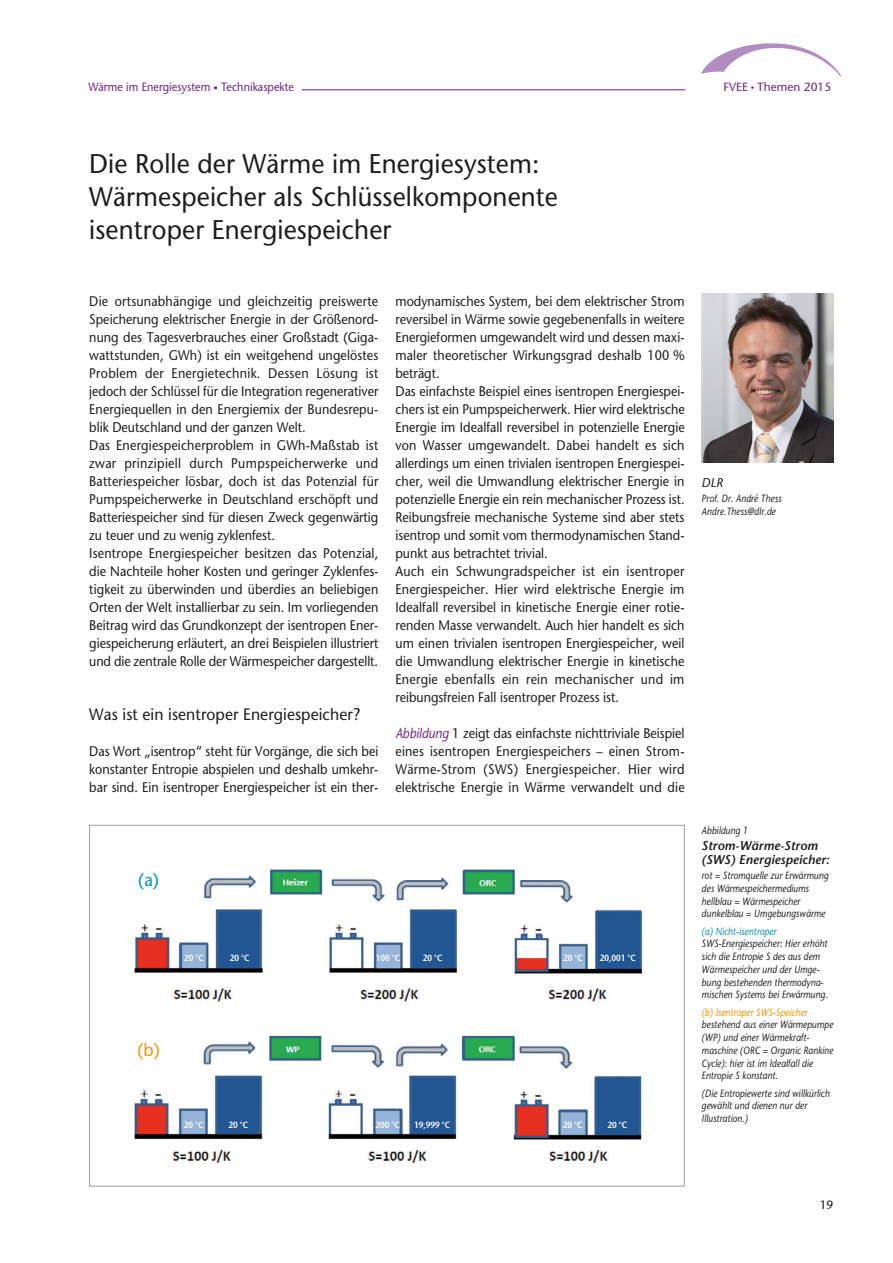
<style>
.page{position:relative;width:893px;height:1263px;background:#fff}
.page>*{position:absolute;margin:0;border:0;box-sizing:border-box;transform-origin:0 0}
._06_Ü1{font:27px "Stone Sans";letter-spacing:.005em;color:#1d1d1b;scale:.95 1}
.Grafik_hf{font:18px "Stone Sans";color:#0092ae;scale:.95 1}
.Grafik_hf-2{font:18px "Stone Sans";color:#f39200;scale:.95 1}
._07_Ü2{font:16.5px "Stone Sans";letter-spacing:.005em;color:#1d1d1b;scale:.95 1}
._01_Fließtext{font:13.95px/18px "Stone Sans";color:#1d1d1b;text-align:justify;scale:.9 1}
._04_Kontakte{font:italic 600 12.75px/14.2px "Stone Sans";letter-spacing:.005em;color:#1d1d1b}
._04_Kontakte-2{font:italic 12.75px "Stone Sans";color:#1d1d1b}
.t1{font:12px "Stone Sans";letter-spacing:.005em;color:#702283;scale:.9 1}
.t2{font:12px "Stone Sans";color:#1d1d1b}
.t3{font:11.85px "Stone Sans 6";color:#702283}
._05_Kontakte_klein{font:italic 10.5px/12.8px "Stone Sans";letter-spacing:.005em;color:#1d1d1b;scale:.85 1}
.Grafik{font:600 9px "Stone Sans";color:#fff;scale:.9 1}
.s1{font-size:9px}
.s2{font-family:"Stone Sans";font-weight:700;font-size:6.9px}
.s3{font-style:italic;color:#702283}
.s4{color:#0092ae}
.s5{color:#f39200}
</style>
<div class="page">
<hr style="left:99px;top:89px;width:586px;height:1px;background:#702283">
<img style="left:701px;top:43px;width:140px;height:34px">
<div style="left:84px;top:71px;width:218px;height:30px;background:#fff"></div>
<img style="left:702px;top:293px;width:131px;height:170px">
<img style="left:133px;top:869px;width:512px;height:296px">
<div style="left:132px;top:865px;width:33px;height:28px;background:#fff"></div>
<div style="left:132px;top:1035px;width:33px;height:28px;background:#fff"></div>
<p class="t1" style="left:88px;top:80px;width:230px">Wärme im Energiesystem <span class="s1">•</span> Technikaspekte</p>
<p class="t3" style="left:723px;top:79px;width:109px">FVEE <span class="s2">•</span> Themen 2015</p>
<p class="_06_Ü1" style="left:89px;top:148px;width:475px">Die Rolle der Wärme im Energiesystem:</p>
<p class="_06_Ü1" style="left:89px;top:181px;width:495px">Wärmespeicher als Schlüsselkomponente</p>
<p class="_06_Ü1" style="left:89px;top:214px;width:320px">isentroper Energiespeicher</p>
<p class="_01_Fließtext" style="left:89px;top:292px;width:323px">Die ortsunabhängige und gleichzeitig preiswerte Speicherung elektrischer Energie in der Größenord&shy;nung des Tagesverbrauches einer Großstadt (Giga&shy;wattstunden, GWh) ist ein weitgehend ungelöstes Problem der Energietechnik. Dessen Lösung ist jedoch der Schlüssel für die Integration regenerativer Energiequellen in den Energiemix der Bundesrepu&shy;blik Deutschland und der ganzen Welt.</p>
<p class="_01_Fließtext" style="left:89px;top:436px;width:323px">Das Energiespeicherproblem in GWh-Maßstab ist zwar prinzipiell durch Pumpspeicherwerke und Batteriespeicher lösbar, doch ist das Potenzial für Pumpspeicherwerke in Deutschland erschöpft und Batteriespeicher sind für diesen Zweck gegenwärtig zu teuer und zu wenig zyklenfest.</p>
<p class="_01_Fließtext" style="left:89px;top:544px;width:323px">Isentrope Energiespeicher besitzen das Potenzial, die Nachteile hoher Kosten und geringer Zyklenfes&shy;tigkeit zu überwinden und überdies an beliebigen Orten der Welt installierbar zu sein. Im vorliegenden Beitrag wird das Grundkonzept der isentropen Ener&shy;giespeicherung erläutert, an drei Beispielen illustriert und die zentrale Rolle der Wärmespeicher dargestellt.</p>
<p class="_07_Ü2" style="left:89px;top:704px;width:287px">Was ist ein isentroper Energiespeicher?</p>
<p class="_01_Fließtext" style="left:89px;top:742px;width:323px">Das Wort „isentrop“ steht für Vorgänge, die sich bei konstanter Entropie abspielen und deshalb umkehr&shy;bar sind. Ein isentroper Energiespeicher ist ein ther-</p>
<p class="_01_Fließtext" style="left:395px;top:292px;width:323px">modynamisches System, bei dem elektrischer Strom reversibel in Wärme sowie gegebenenfalls in weitere Energieformen umgewandelt wird und dessen maxi&shy;maler theoretischer Wirkungsgrad deshalb 100 % beträgt.</p>
<p class="_01_Fließtext" style="left:395px;top:382px;width:323px">Das einfachste Beispiel eines isentropen Energiespei&shy;chers ist ein Pumpspeicherwerk. Hier wird elektrische Energie im Idealfall reversibel in potenzielle Energie von Wasser umgewandelt. Dabei handelt es sich allerdings um einen trivialen isentropen Energiespei&shy;cher, weil die Umwandlung elektrischer Energie in potenzielle Energie ein rein mechanischer Prozess ist.<br>Reibungsfreie mechanische Systeme sind aber stets isentrop und somit vom thermodynamischen Stand&shy;punkt aus betrachtet trivial.</p>
<p class="_01_Fließtext" style="left:395px;top:562px;width:323px">Auch ein Schwungradspeicher ist ein isentroper Energiespeicher. Hier wird elektrische Energie im Idealfall reversibel in kinetische Energie einer rotie&shy;renden Masse verwandelt. Auch hier handelt es sich um einen trivialen isentropen Energiespeicher, weil die Umwandlung elektrischer Energie in kinetische Energie ebenfalls ein rein mechanischer und im reibungsfreien Fall isentroper Prozess ist.</p>
<p class="_01_Fließtext" style="left:395px;top:724px;width:323px"><span class="s3">Abbildung</span> 1 zeigt das einfachste nichttriviale Beispiel eines isentropen Energiespeichers – einen Strom-Wärme-Strom (SWS) Energiespeicher. Hier wird elektrische Energie in Wärme verwandelt und die</p>
<p class="Grafik_hf" style="left:138px;top:869px;width:23px">(a)</p>
<p class="Grafik" style="left:184px;top:953px;width:23px">20 °C</p>
<p class="Grafik" style="left:230px;top:953px;width:23px">20 °C</p>
<p class="Grafik" style="left:376px;top:953px;width:29px">100 °C</p>
<p class="Grafik" style="left:423px;top:953px;width:23px">20 °C</p>
<p class="Grafik" style="left:563px;top:953px;width:23px">20 °C</p>
<p class="Grafik" style="left:600px;top:953px;width:42px">20,001 °C</p>
<p class="Grafik_hf-2" style="left:137px;top:1039px;width:25px">(b)</p>
<p class="Grafik" style="left:184px;top:1119px;width:23px">20 °C</p>
<p class="Grafik" style="left:228px;top:1119px;width:23px">20 °C</p>
<p class="Grafik" style="left:375px;top:1119px;width:29px">200 °C</p>
<p class="Grafik" style="left:414px;top:1119px;width:42px">19,999 °C</p>
<p class="Grafik" style="left:563px;top:1119px;width:23px">20 °C</p>
<p class="Grafik" style="left:607px;top:1119px;width:23px">20 °C</p>
<p class="_04_Kontakte-2" style="left:702px;top:475px;width:23px">DLR</p>
<p class="_05_Kontakte_klein" style="left:702px;top:492px;width:96px">Prof. Dr. André Thess</p>
<p class="_05_Kontakte_klein" style="left:702px;top:505px;width:89px">Andre.Thess@dlr.de</p>
<p class="_05_Kontakte_klein" style="left:702px;top:824px;width:56px">Abbildung 1</p>
<p class="_04_Kontakte" style="left:702px;top:838px;width:129px">Strom-Wärme-Strom (SWS) Energiespeicher:</p>
<p class="_05_Kontakte_klein" style="left:702px;top:869px;width:151px">rot = Stromquelle zur Erwärmung des Wärmespeichermediums</p>
<p class="_05_Kontakte_klein" style="left:702px;top:894px;width:117px">hellblau = Wärmespeicher</p>
<p class="_05_Kontakte_klein" style="left:702px;top:907px;width:147px">dunkelblau = Umgebungswärme</p>
<p class="_05_Kontakte_klein" style="left:702px;top:924px;width:150px"><span class="s4">(a) Nicht-isentroper<br></span>SWS-Energiespeicher: Hier erhöht sich die Entropie S des aus dem<br>Wärmespeicher und der Umge&shy;bung bestehenden thermodyna&shy;mischen Systems bei Erwärmung.</p>
<p class="_05_Kontakte_klein" style="left:702px;top:1005px;width:157px"><span class="s5">(b) Isentroper SWS-Speicher </span>bestehend aus einer Wärmepumpe (WP) und einer Wärmekraft&shy;maschine (ORC = Organic Rankine<br>Cycle): hier ist im Idealfall die<br>Entropie S konstant.</p>
<p class="_05_Kontakte_klein" style="left:702px;top:1086px;width:152px">(Die Entropiewerte sind willkürlich gewählt und dienen nur der<br>Illustration.)</p>
<p class="t2" style="left:820px;top:1197px;width:15px">19</p>
</div>
